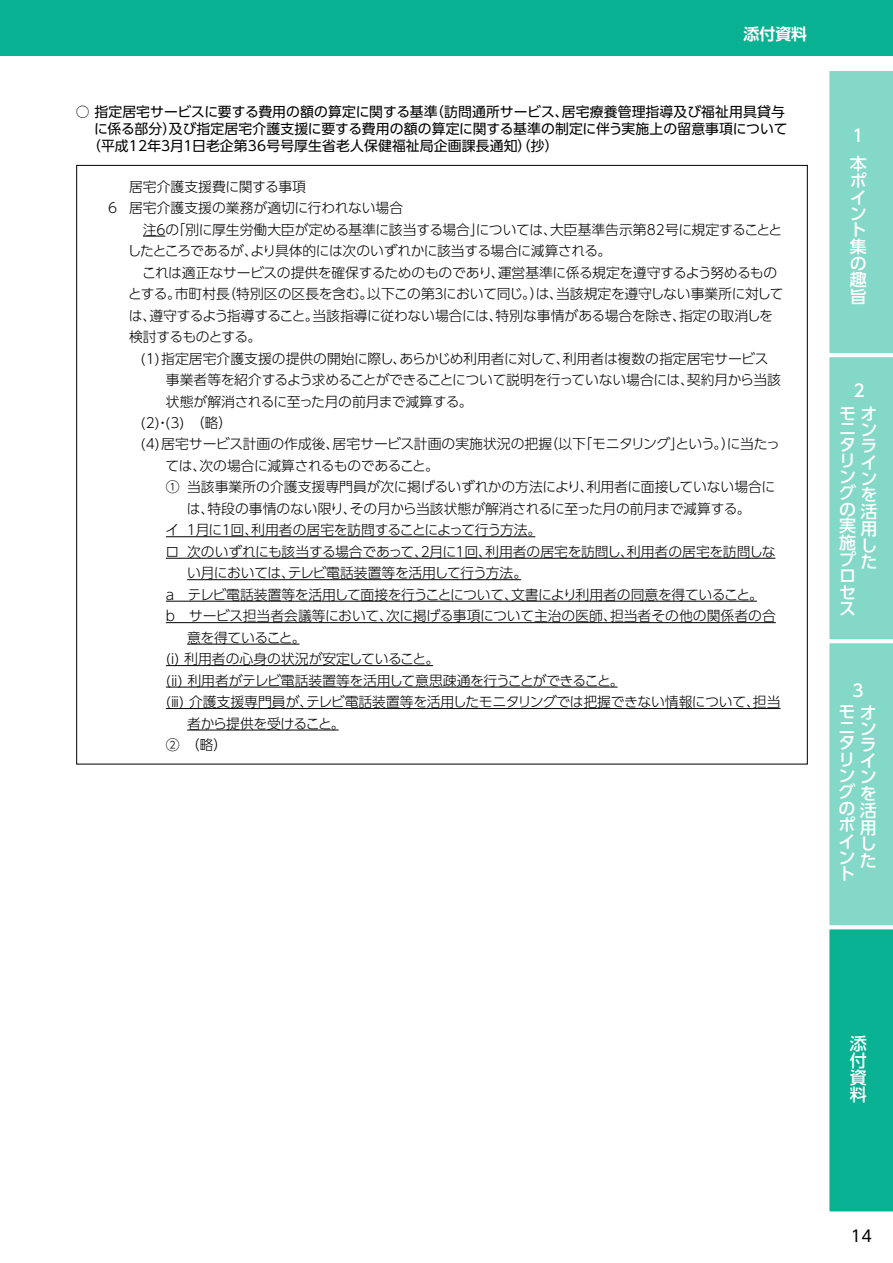
<style>
.page{position:relative;width:893px;height:1263px;background:#fff}
.page>*{position:absolute;margin:0;border:0;box-sizing:border-box;transform-origin:0 0}
.t1{font:500 16.95px/16.4px "UD Shin Go Pro";color:#fff;text-align:justify}
.t2{font:700 15.9px "UD Shin Go Pro De";color:#fff}
.t3{font:15.9px "UD Shin Go Pro";color:#000}
.t4{font:300 13.8px "UD Shin Go Pro";letter-spacing:-.02em;color:#000}
.t5{font:300 13.8px "UD Shin Go Pro";color:#000}
.t6{font:13.8px/17px "UD Shin Go Pro";letter-spacing:.01em;color:#000}
.t7{font:300 13.8px "UD Shin Go Pro";letter-spacing:-.06em;color:#000}
</style>
<div class="page">
<div style="left:0;top:0;width:893px;height:55px;background:#07b191"></div>
<svg style="left:829px;top:71px;width:64px;height:1141px;background:#67cfbb"></svg>
<svg style="left:143px;top:236px;width:22px;height:1px"></svg>
<hr style="left:166px;top:536px;width:369px;height:1px;background:#000">
<hr style="left:166px;top:558px;width:609px;height:1px;background:#000">
<hr style="left:187px;top:579px;width:334px;height:1px;background:#000">
<hr style="left:166px;top:601px;width:591px;height:1px;background:#000">
<hr style="left:166px;top:622px;width:610px;height:1px;background:#000">
<hr style="left:187px;top:644px;width:112px;height:1px;background:#000">
<hr style="left:166px;top:665px;width:267px;height:1px;background:#000">
<hr style="left:166px;top:687px;width:452px;height:1px;background:#000">
<hr style="left:166px;top:708px;width:614px;height:1px;background:#000">
<hr style="left:187px;top:730px;width:152px;height:1px;background:#000">
<p class="t2" style="left:743px;top:21px;width:65px">添付資料</p>
<p class="t6" style="left:76px;top:103px;width:713px">○ 指定居宅サービスに要する費用の額の算定に関する基準（訪問通所サービス、居宅療養管理指導及び福祉用具貸与　 に係る部分）及び指定居宅介護支援に要する費用の額の算定に関する基準の制定に伴う実施上の留意事項について　 （平成12年３月１日老企第36号号厚生省老人保健福祉局企画課長通知）（抄）</p>
<p class="t5" style="left:129px;top:175px;width:178px">居宅介護支援費に関する事項</p>
<p class="t5" style="left:106px;top:197px;width:299px">６ 居宅介護支援の業務が適切に行われない場合</p>
<p class="t4" style="left:129px;top:218px;width:655px">　注６の「別に厚生労働大臣が定める基準に該当する場合」については、大臣基準告示第82号に規定することと</p>
<p class="t4" style="left:128px;top:240px;width:485px">したところであるが、より具体的には次のいずれかに該当する場合に減算される。</p>
<p class="t4" style="left:129px;top:261px;width:650px">　これは適正なサービスの提供を確保するためのものであり、運営基準に係る規定を遵守するよう努めるもの</p>
<p class="t4" style="left:128px;top:283px;width:657px">とする。市町村長（特別区の区長を含む。以下この第３において同じ。）は、当該規定を遵守しない事業所に対して</p>
<p class="t4" style="left:129px;top:304px;width:645px">は、遵守するよう指導すること。当該指導に従わない場合には、特別な事情がある場合を除き、指定の取消しを</p>
<p class="t7" style="left:129px;top:326px;width:134px">検討するものとする。</p>
<p class="t5" style="left:141px;top:347px;width:629px">(1) 指定居宅介護支援の提供の開始に際し、あらかじめ利用者に対して、利用者は複数の指定居宅サービス</p>
<p class="t4" style="left:166px;top:369px;width:617px">事業者等を紹介するよう求めることができることについて説明を行っていない場合には、契約月から当該</p>
<p class="t4" style="left:166px;top:390px;width:308px">状態が解消されるに至った月の前月まで減算する。</p>
<p class="t4" style="left:141px;top:412px;width:93px">(2)・(3)　（略）</p>
<p class="t5" style="left:141px;top:433px;width:641px">(4) 居宅サービス計画の作成後、居宅サービス計画の実施状況の把握（以下「モニタリング」という。）に当たっ</p>
<p class="t4" style="left:166px;top:454px;width:275px">ては、次の場合に減算されるものであること。</p>
<p class="t5" style="left:166px;top:476px;width:611px">① 当該事業所の介護支援専門員が次に掲げるいずれかの方法により、利用者に面接していない場合に</p>
<p class="t4" style="left:187px;top:497px;width:565px">は、特段の事情のない限り、その月から当該状態が解消されるに至った月の前月まで減算する。</p>
<p class="t7" style="left:165px;top:519px;width:377px">イ １月に１回、利用者の居宅を訪問することによって行う方法。</p>
<p class="t4" style="left:165px;top:540px;width:611px">ロ 次のいずれにも該当する場合であって、２月に１回、利用者の居宅を訪問し、利用者の居宅を訪問しな</p>
<p class="t4" style="left:187px;top:562px;width:341px">い月においては、テレビ電話装置等を活用して行う方法。</p>
<p class="t4" style="left:163px;top:583px;width:601px">ａ　テレビ電話装置等を活用して面接を行うことについて、文書により利用者の同意を得ていること。</p>
<p class="t5" style="left:164px;top:605px;width:614px">ｂ　サービス担当者会議等において、次に掲げる事項について主治の医師、担当者その他の関係者の合</p>
<p class="t4" style="left:187px;top:626px;width:120px">意を得ていること。</p>
<p class="t5" style="left:166px;top:648px;width:275px">(ⅰ) 利用者の心身の状況が安定していること。</p>
<p class="t4" style="left:166px;top:669px;width:459px">(ⅱ) 利用者がテレビ電話装置等を活用して意思疎通を行うことができること。</p>
<p class="t4" style="left:166px;top:691px;width:616px">(ⅲ) 介護支援専門員が、テレビ電話装置等を活用したモニタリングでは把握できない情報について、担当</p>
<p class="t4" style="left:187px;top:712px;width:159px">者から提供を受けること。</p>
<p class="t4" style="left:166px;top:734px;width:63px">②　（略）</p>
<p class="t1" style="left:850px;top:121px;width:18px;line-height:28px">1本</p>
<p class="t1" style="left:850px;top:172px;width:18px">ポイント集の趣旨</p>
<p class="t1" style="left:839px;top:378px;width:38px;line-height:23.2px;text-align:center">2<br>モオ</p>
<p class="t1" style="left:839px;top:420px;width:39px;text-align:left">ニンタラリ<br>ンングをの<br>実施プ<br>ロ<br>セ<br>ス</p>
<p class="t1" style="left:860px;top:454px;width:17px">イ</p>
<p class="t1" style="left:860px;top:502px;width:18px;line-height:16.8px">活用した</p>
<p class="t1" style="left:853px;top:682px;width:13px">3</p>
<p class="t1" style="left:838px;top:704px;width:39px;text-align:left">モオニンタラリ<br>ンングをの<br>ポ<br>イ<br>ン<br>ト</p>
<p class="t1" style="left:860px;top:752px;width:17px">イ</p>
<p class="t1" style="left:860px;top:801px;width:18px;line-height:16.8px">活用した</p>
<p class="t1" style="left:850px;top:1034px;width:18px;line-height:17px">添付資料</p>
<p class="t3" style="left:851px;top:1223px;width:23px">14</p>
</div>
